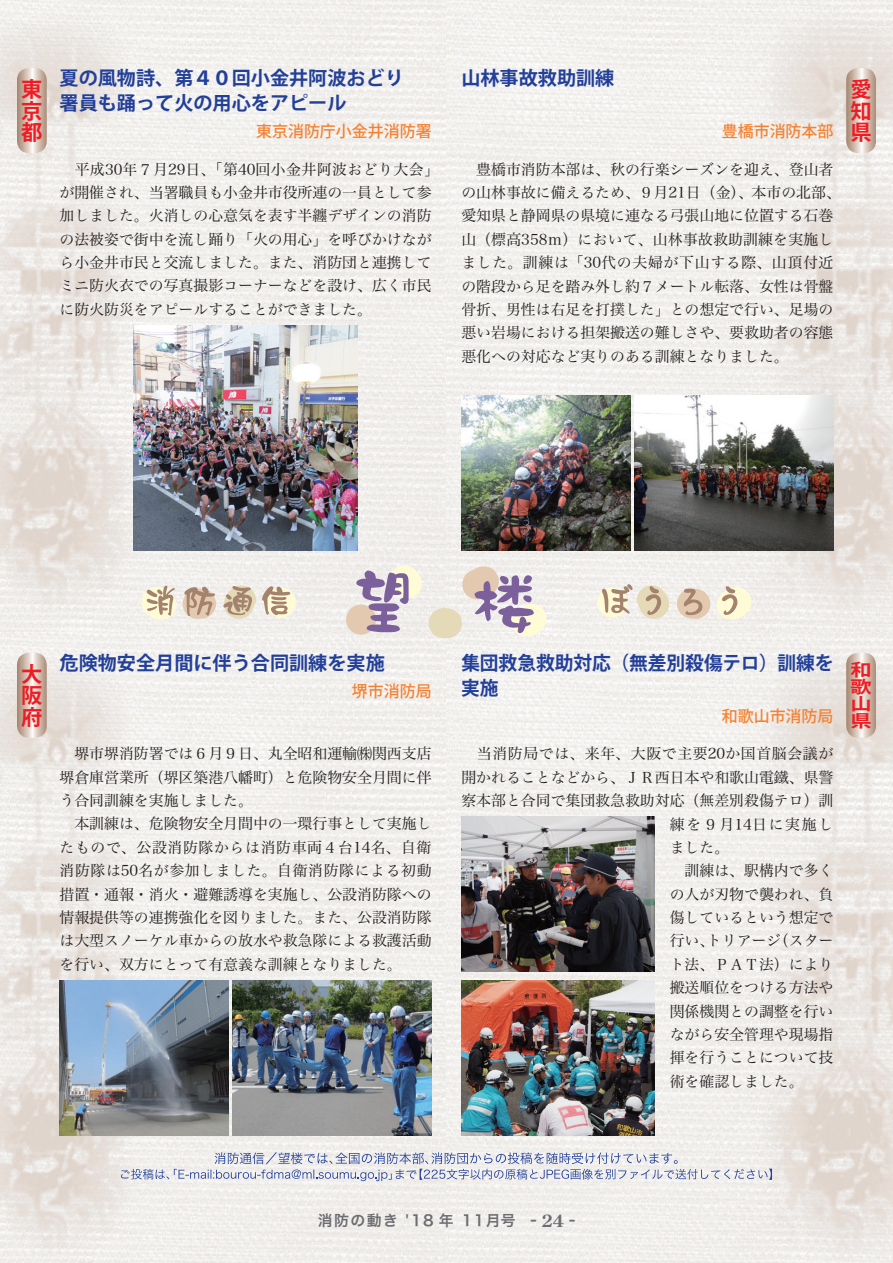
<style>
.page{position:relative;width:893px;height:1263px;background:#fff}
.page>*{position:absolute;margin:0;border:0;box-sizing:border-box;transform-origin:0 0}
.t1{font:700 21.3px/21.3px "Koz Go Pro";color:#ee1d23;text-align:justify}
.t2{font:700 19.2px/25.5px "Koz Go Pro";color:#223f99}
.t3{font:700 16.95px/17px "Koz Go Pro";color:#ee1d23;text-align:justify;scale:1.25 1}
.t4{font:500 15.9px "Koz Go Pro";color:#f48232}
.t5{font:14.85px/23.4px "Hira Min Pro N W3";color:#231f20}
.t6{font:14.85px "Hira Min Pro N W3";letter-spacing:.045em;color:#231f20}
.t7{font:14.85px "Hira Kaku Pro W6";letter-spacing:.1em;color:#6c6d70}
.t8{font:14.85px "Hira Min Pro N W3";letter-spacing:.12em;color:#231f20}
.s1{font-family:"Century Old Style Std";font-weight:700;font-size:16.95px}
</style>
<div class="page">
<img style="left:0;top:0;width:893px;height:1263px">
<svg style="left:17px;top:653px;width:30px;height:85px;background:#d2c0b4"></svg>
<svg style="left:846px;top:653px;width:30px;height:85px;background:#d2c0b4"></svg>
<svg style="left:121px;top:1152px;width:651px;height:29px"></svg>
<svg style="left:17px;top:68px;width:30px;height:85px;background:#d2c0b4"></svg>
<svg style="left:846px;top:68px;width:30px;height:85px;background:#d2c0b4"></svg>
<img style="left:461px;top:395px;width:169px;height:156px">
<img style="left:461px;top:816px;width:194px;height:156px">
<img style="left:60px;top:980px;width:169px;height:155px">
<img style="left:635px;top:395px;width:198px;height:156px">
<img style="left:461px;top:980px;width:194px;height:155px">
<img style="left:233px;top:980px;width:199px;height:155px">
<img style="left:134px;top:325px;width:223px;height:226px">
<div style="left:346px;top:605px;width:30px;height:30px;background:#e3c9af;border-radius:50%"></div>
<div style="left:266px;top:587px;width:30px;height:30px;background:#fffbd6;border-radius:50%"></div>
<div style="left:597px;top:587px;width:30px;height:30px;background:#fffbd6;border-radius:50%"></div>
<svg style="left:356px;top:565px;width:192px;height:73px"></svg>
<svg style="left:142px;top:585px;width:148px;height:37px;background:#dacdbb"></svg>
<svg style="left:602px;top:584px;width:149px;height:38px"></svg>
<h1 class="t1" style="left:21px;top:80px;width:22px">東京都</h1>
<p class="t2" style="left:60px;top:66px;width:346px">夏の風物詩、第４０回小金井阿波おどり署員も踊って火の用心をアピール</p>
<p class="t4" style="left:256px;top:121px;width:177px">東京消防庁小金井消防署</p>
<p class="t5" style="left:60px;top:156px;width:381px">　平成30年７月29日、「第40回小金井阿波おどり大会」が開催され、当署職員も小金井市役所連の一員として参加しました。火消しの心意気を表す半纏デザインの消防の法被姿で街中を流し踊り「火の用心」を呼びかけながら小金井市民と交流しました。また、消防団と連携してミニ防火衣での写真撮影コーナーなどを設け、広く市民に防火防災をアピールすることができました。</p>
<p class="t2" style="left:461px;top:66px;width:155px">山林事故救助訓練</p>
<p class="t4" style="left:722px;top:121px;width:113px">豊橋市消防本部</p>
<p class="t5" style="left:461px;top:156px;width:381px">　豊橋市消防本部は、秋の行楽シーズンを迎え、登山者の山林事故に備えるため、９月21日（金）、本市の北部、愛知県と静岡県の県境に連なる弓張山地に位置する石巻山（標高358ｍ）において、山林事故救助訓練を実施しました。訓練は「30代の夫婦が下山する際、山頂付近の階段から足を踏み外し約７メートル転落、女性は骨盤骨折、男性は右足を打撲した」との想定で行い、足場の悪い岩場における担架搬送の難しさや、要救助者の容態悪化への対応など実りのある訓練となりました。</p>
<h1 class="t1" style="left:850px;top:80px;width:22px">愛知県</h1>
<p class="t2" style="left:60px;top:651px;width:327px">危険物安全月間に伴う合同訓練を実施</p>
<p class="t4" style="left:352px;top:680px;width:81px">堺市消防局</p>
<p class="t2" style="left:461px;top:651px;width:374px">集団救急救助対応（無差別殺傷テロ）訓練を実施</p>
<p class="t4" style="left:722px;top:706px;width:113px">和歌山市消防局</p>
<h1 class="t1" style="left:21px;top:665px;width:22px">大阪府</h1>
<p class="t3" style="left:850px;top:663px;width:18px">和歌山県</p>
<p class="t5" style="left:60px;top:741px;width:374px">　堺市堺消防署では６月９日、丸全昭和運輸㈱関西支店堺倉庫営業所（堺区築港八幡町）と危険物安全月間に伴う合同訓練を実施しました。<br>　本訓練は、危険物安全月間中の一環行事として実施したもので、公設消防隊からは消防車両４台14名、自衛消防隊は50名が参加しました。自衛消防隊による初動措置・通報・消火・避難誘導を実施し、公設消防隊への情報提供等の連携強化を図りました。また、公設消防隊は大型スノーケル車からの放水や救急隊による救護活動を行い、双方にとって有意義な訓練となりました。</p>
<p class="t6" style="left:461px;top:741px;width:373px">　当消防局では、来年、大阪で主要20か国首脳会議が</p>
<p class="t5" style="left:461px;top:764px;width:374px">開かれることなどから、ＪＲ西日本や和歌山電鐵、県警</p>
<p class="t5" style="left:461px;top:787px;width:374px">察本部と合同で集団救急救助対応（無差別殺傷テロ）訓</p>
<p class="t8" style="left:670px;top:811px;width:165px">練を９月14日に実施し</p>
<p class="t5" style="left:670px;top:834px;width:61px">ました。</p>
<p class="t5" style="left:670px;top:858px;width:165px">　訓練は、駅構内で多く</p>
<p class="t5" style="left:670px;top:881px;width:165px">の人が刃物で襲われ、負</p>
<p class="t5" style="left:670px;top:904px;width:165px">傷しているという想定で</p>
<p class="t5" style="left:670px;top:928px;width:165px">行い、トリアージ（スター</p>
<p class="t5" style="left:670px;top:951px;width:165px">ト法、ＰＡＴ法）により</p>
<p class="t5" style="left:670px;top:974px;width:165px">搬送順位をつける方法や</p>
<p class="t5" style="left:670px;top:998px;width:165px">関係機関との調整を行い</p>
<p class="t5" style="left:670px;top:1021px;width:165px">ながら安全管理や現場指</p>
<p class="t5" style="left:670px;top:1045px;width:165px">揮を行うことについて技</p>
<p class="t5" style="left:670px;top:1068px;width:135px">術を確認しました。</p>
<p class="t7" style="left:318px;top:1207px;width:259px">消防の動き '18 年 11月号 - <span class="s1">24</span> -</p>
</div>
